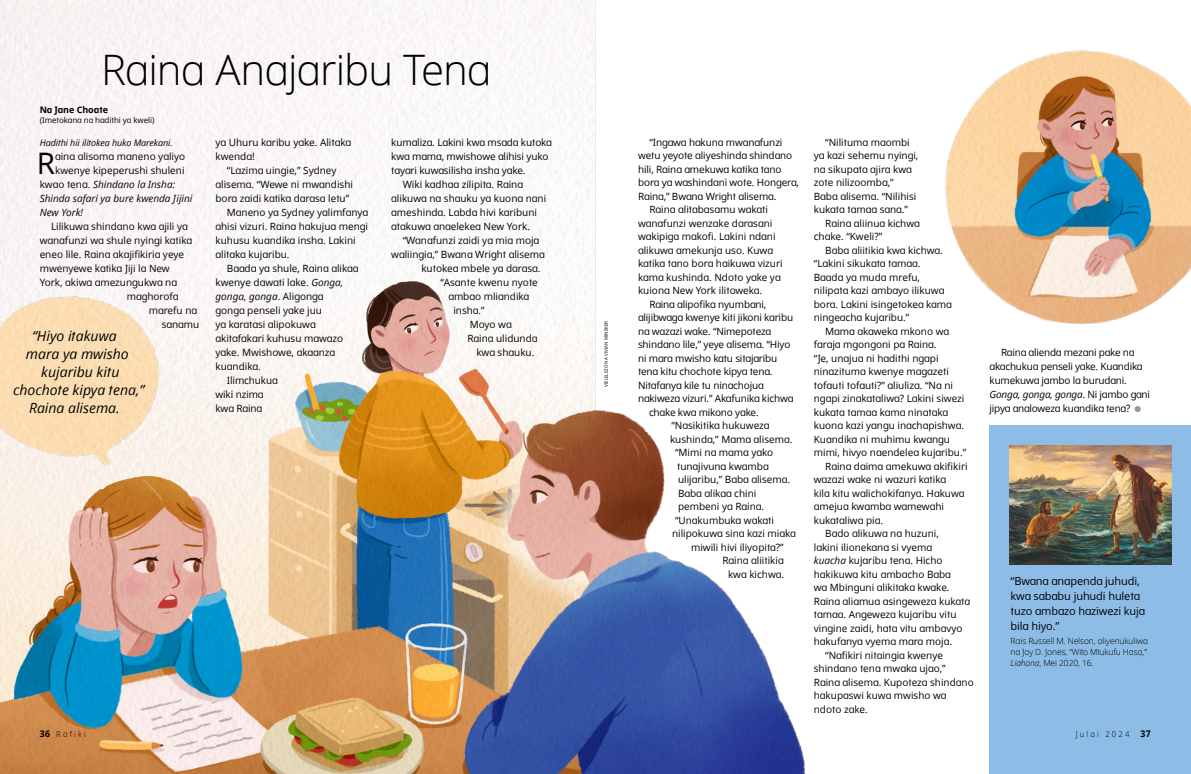
<style>
.page{position:relative;width:1191px;height:774px;background:#fff}
.page>*{position:absolute;margin:0;border:0;box-sizing:border-box;transform-origin:0 0}
.h1_DOTS_title{font:300 42px "Dots Solidlds Lat";letter-spacing:-.02em;color:#000}
.p1_first{font:29.6px "Dots Solidlds Lat";color:#000}
.t1{font:italic 14px "Dots Solidlds Lat";color:#000}
.p1_aside_quote_first{font:11px/15px "Dots Solidlds Lat";letter-spacing:-.01em;color:#000}
.p1{font:10px/13.5px "Dots Solidlds Lat";color:#000}
.p1-2{font:10px/14px "Dots Solidlds Lat";letter-spacing:-.02em;color:#000}
.p1_first-2{font:italic 10px "Dots Solidlds Lat";color:#000}
.p1_first-3{font:10px "Dots Solidlds Lat";color:#000}
.p1_bio{font:italic 9px "Dots Solidlds Lat";letter-spacing:-.01em;color:#000}
.p1_author-name{font:700 9px "Dots Solidlds Lat";letter-spacing:-.005em;color:#000}
.p1_aside_quote_citation{font:300 8.5px/11px "Dots Solidlds Lat";letter-spacing:-.01em;color:#000}
.t2{font:300 8.2px "Dots Solidlds Lat";letter-spacing:.28em;color:#000;scale:.95 1}
.p1_author-role{font:8px "Dots Solidlds Lat";letter-spacing:-.005em;color:#000}
.t3{font:4.5px "Dots Solidlds Lat";color:#000}
.s1{font-style:normal}
.s2{font-style:italic}
.s3{font-family:"Ding P Ilds Dpi";font-size:8.5px;color:#969798}
.s4{font-weight:700;font-size:9.2px}
</style>
<div class="page">
<img style="left:0;top:0;width:806px;height:774px">
<img style="left:0;top:267px;width:170px;height:241px">
<img style="left:945px;top:50px;width:246px;height:275px">
<div style="left:989px;top:425px;width:202px;height:349px;background:#8dbde6"></div>
<img style="left:1009px;top:445px;width:162px;height:120px">
<p class="h1_DOTS_title" style="left:101px;top:39px;width:392px">Raina Anajaribu Tena</p>
<p class="p1_author-name" style="left:40px;top:103px;width:70px">Na Jane Choate</p>
<p class="p1_author-role" style="left:40px;top:115px;width:116px">(Imetokana na hadithi ya kweli)</p>
<p class="p1_bio" style="left:40px;top:136px;width:134px">Hadithi hii ilitokea huko Marekani.</p>
<p class="p1_first" style="left:37px;top:141px;width:20px">R</p>
<p class="p1_first-3" style="left:55px;top:149px;width:132px">aina alisoma maneno yaliyo</p>
<p class="p1_first-3" style="left:55px;top:163px;width:131px">kwenye kipeperushi shuleni</p>
<p class="p1_first-2" style="left:40px;top:177px;width:137px"><span class="s1">kwao tena.</span> Shindano la Insha:</p>
<p class="p1_first-2" style="left:40px;top:191px;width:154px">Shinda safari ya bure kwenda Jijini</p>
<p class="p1_first-2" style="left:40px;top:205px;width:45px">New York!</p>
<p class="p1" style="left:51px;top:219px;width:138px">Lilikuwa shindano kwa ajili ya</p>
<p class="p1" style="left:40px;top:233px;width:154px">wanafunzi wa shule nyingi katika</p>
<p class="p1" style="left:40px;top:247px;width:146px">eneo lile. Raina akajifikiria yeye</p>
<p class="p1" style="left:40px;top:261px;width:132px">mwenyewe katika Jiji la New</p>
<p class="p1" style="left:40px;top:275px;width:139px">York, akiwa amezungukwa na</p>
<p class="p1" style="left:127px;top:289px;width:53px">maghorofa</p>
<p class="p1" style="left:149px;top:303px;width:50px">marefu na</p>
<p class="p1" style="left:162px;top:317px;width:39px">sanamu</p>
<p class="t1" style="left:32px;top:326px;width:86px">“Hiyo itakuwa</p>
<p class="t1" style="left:26px;top:344px;width:104px">mara ya mwisho</p>
<p class="t1" style="left:41px;top:362px;width:80px">kujaribu kitu</p>
<p class="t1" style="left:13px;top:380px;width:133px">chochote kipya tena,”</p>
<p class="t1" style="left:29px;top:398px;width:92px">Raina alisema.</p>
<p class="p1" style="left:215px;top:135px;width:137px;line-height:14px">ya Uhuru karibu yake. Alitaka kwenda!</p>
<p class="p1" style="left:215px;top:163px;width:139px;line-height:14px;text-align:center">“Lazima uingie,” Sydney alisema. “Wewe ni mwandishi bora zaidi katika darasa letu”</p>
<p class="p1" style="left:215px;top:205px;width:154px;line-height:14px;text-indent:11px">Maneno ya Sydney yalimfanya ahisi vizuri. Raina hakujua mengi kuhusu kuandika insha. Lakini alitaka kujaribu.</p>
<p class="p1" style="left:215px;top:261px;width:144px;line-height:14px;text-indent:11px">Baada ya shule, Raina alikaa kwenye dawati lake. <span class="s2">Gonga, gonga, gonga</span>. Aligonga<br>gonga penseli yake juu<br>ya karatasi alipokuwa akitafakari kuhusu mawazo yake. Mwishowe, akaanza kuandika.</p>
<p class="p1" style="left:215px;top:373px;width:64px;line-height:14px;text-indent:11px">Ilimchukua wiki nzima kwa Raina</p>
<p class="p1" style="left:391px;top:135px;width:162px;line-height:14px">kumaliza. Lakini kwa msada kutoka kwa mama, mwishowe alihisi yuko tayari kuwasilisha insha yake.</p>
<p class="p1" style="left:391px;top:177px;width:156px;line-height:14px;text-indent:11px">Wiki kadhaa zilipita. Raina alikuwa na shauku ya kuona nani ameshinda. Labda hivi karibuni atakuwa anaelekea New York.</p>
<p class="p1" style="left:403px;top:233px;width:138px">“Wanafunzi zaidi ya mia moja</p>
<p class="p1" style="left:391px;top:247px;width:155px">waliingia,” Bwana Wright alisema</p>
<p class="p1" style="left:421px;top:261px;width:121px">kutokea mbele ya darasa.</p>
<p class="p1" style="left:440px;top:275px;width:99px">“Asante kwenu nyote</p>
<p class="p1" style="left:448px;top:289px;width:82px">ambao mliandika</p>
<p class="p1" style="left:453px;top:303px;width:33px">insha.”</p>
<p class="p1" style="left:470px;top:317px;width:43px">Moyo wa</p>
<p class="p1" style="left:467px;top:331px;width:72px">Raina ulidunda</p>
<p class="p1" style="left:476px;top:345px;width:60px">kwa shauku.</p>
<p class="t3" style="left:603px;top:387px;width:68px;rotate:-90deg">VIELELEZO NA VIVIAN MINEKER</p>
<p class="p1" style="left:638px;top:135px;width:162px;text-indent:11px">“Ingawa hakuna mwanafunzi wetu yeyote aliyeshinda shindano hili, Raina amekuwa katika tano bora ya washindani wote. Hongera,<br>Raina,” Bwana Wright alisema.</p>
<p class="p1" style="left:638px;top:203px;width:146px;text-indent:11px">Raina alitabasamu wakati wanafunzi wenzake darasani wakipiga makofi. Lakini ndani alikuwa amekunja uso. Kuwa katika tano bora haikuwa vizuri kama kushinda. Ndoto yake ya kuiona New York ilitoweka.</p>
<p class="p1" style="left:649px;top:297px;width:118px">Raina alipofika nyumbani,</p>
<p class="p1" style="left:638px;top:311px;width:157px">alijibwaga kwenye kiti jikoni karibu</p>
<p class="p1" style="left:638px;top:324px;width:135px">na wazazi wake. “Nimepoteza</p>
<p class="p1" style="left:638px;top:338px;width:154px">shindano lile,” yeye alisema. “Hiyo</p>
<p class="p1" style="left:638px;top:351px;width:141px">ni mara mwisho katu sitajaribu</p>
<p class="p1" style="left:638px;top:365px;width:136px">tena kitu chochote kipya tena.</p>
<p class="p1" style="left:638px;top:378px;width:127px">Nitafanya kile tu ninachojua</p>
<p class="p1" style="left:638px;top:392px;width:157px">nakiweza vizuri.” Akafunika kichwa</p>
<p class="p1" style="left:649px;top:405px;width:111px">chake kwa mikono yake.</p>
<p class="p1" style="left:671px;top:419px;width:100px">“Nasikitika hukuweza</p>
<p class="p1" style="left:670px;top:432px;width:124px">kushinda,” Mama alisema.</p>
<p class="p1" style="left:675px;top:446px;width:100px">“Mimi na mama yako</p>
<p class="p1" style="left:677px;top:459px;width:93px">tunajivuna kwamba</p>
<p class="p1" style="left:678px;top:473px;width:114px">ulijaribu,” Baba alisema.</p>
<p class="p1" style="left:678px;top:486px;width:80px">Baba alikaa chini</p>
<p class="p1" style="left:678px;top:500px;width:88px">pembeni ya Raina.</p>
<p class="p1" style="left:675px;top:513px;width:100px">“Unakumbuka wakati</p>
<p class="p1" style="left:672px;top:527px;width:125px">nilipokuwa sina kazi miaka</p>
<p class="p1" style="left:691px;top:540px;width:94px">miwili hivi iliyopita?”</p>
<p class="p1" style="left:722px;top:554px;width:63px;text-align:center">Raina aliitikia kwa kichwa.</p>
<p class="p1" style="left:814px;top:135px;width:106px;text-indent:11px">“Nilituma maombi ya kazi sehemu nyingi, na sikupata ajira kwa zote nilizoomba,”<br>Baba alisema. “Nilihisi kukata tamaa sana.”</p>
<p class="p1" style="left:814px;top:216px;width:108px;text-indent:11px">Raina aliinua kichwa chake. “Kweli?”</p>
<p class="p1" style="left:814px;top:243px;width:140px;text-indent:11px">Baba aliitikia kwa kichwa. “Lakini sikukata tamaa.<br>Baada ya muda mrefu, nilipata kazi ambayo ilikuwa bora. Lakini isingetokea kama ningeacha kujaribu.”</p>
<p class="p1" style="left:814px;top:324px;width:154px;text-indent:11px">Mama akaweka mkono wa faraja mgongoni pa Raina.<br>“Je, unajua ni hadithi ngapi ninazituma kwenye magazeti tofauti tofauti?” aliuliza. “Na ni ngapi zinakataliwa? Lakini siwezi kukata tamaa kama ninataka kuona kazi yangu inachapishwa.<br>Kuandika ni muhimu kwangu mimi, hivyo naendelea kujaribu.”</p>
<p class="p1" style="left:814px;top:459px;width:155px;text-indent:11px">Raina daima amekuwa akifikiri wazazi wake ni wazuri katika<br>kila kitu walichokifanya. Hakuwa amejua kwamba wamewahi kukataliwa pia.</p>
<p class="p1" style="left:814px;top:527px;width:158px;text-indent:11px">Bado alikuwa na huzuni,<br>lakini ilionekana si vyema<br><span class="s2">kuacha</span> kujaribu tena. Hicho hakikuwa kitu ambacho Baba<br>wa Mbinguni alikitaka kwake.<br>Raina aliamua asingeweza kukata tamaa. Angeweza kujaribu vitu vingine zaidi, hata vitu ambavyo hakufanya vyema mara moja.</p>
<p class="p1" style="left:814px;top:648px;width:161px;text-indent:11px">“Nafikiri nitaingia kwenye shindano tena mwaka ujao,”<br>Raina alisema. Kupoteza shindano hakupaswi kuwa mwisho wa ndoto zake.</p>
<p class="p1-2" style="left:989px;top:345px;width:162px;text-indent:11px">Raina alienda mezani pake na akachukua penseli yake. Kuandika kumekuwa jambo la burudani.<br><span class="s2">Gonga, gonga, gonga</span>. Ni jambo gani jipya analoweza kuandika tena? <span class="s3">●</span></p>
<p class="p1_aside_quote_first" style="left:1010px;top:574px;width:136px">“Bwana anapenda juhudi, kwa sababu juhudi huleta tuzo ambazo haziwezi kuja bila hiyo.”</p>
<p class="p1_aside_quote_citation" style="left:1010px;top:636px;width:139px">Rais Russell M. Nelson, aliyenukuliwa na Joy D. Jones, “Wito Mtukufu Hasa,”<br><span class="s2">Liahona</span>, Mei 2020, 16.</p>
<p class="t2" style="left:40px;top:728px;width:50px"><span class="s4">36</span> Rafiki</p>
<p class="t2" style="left:1075px;top:728px;width:81px">Julai 2024 <span class="s4">37</span></p>
</div>
